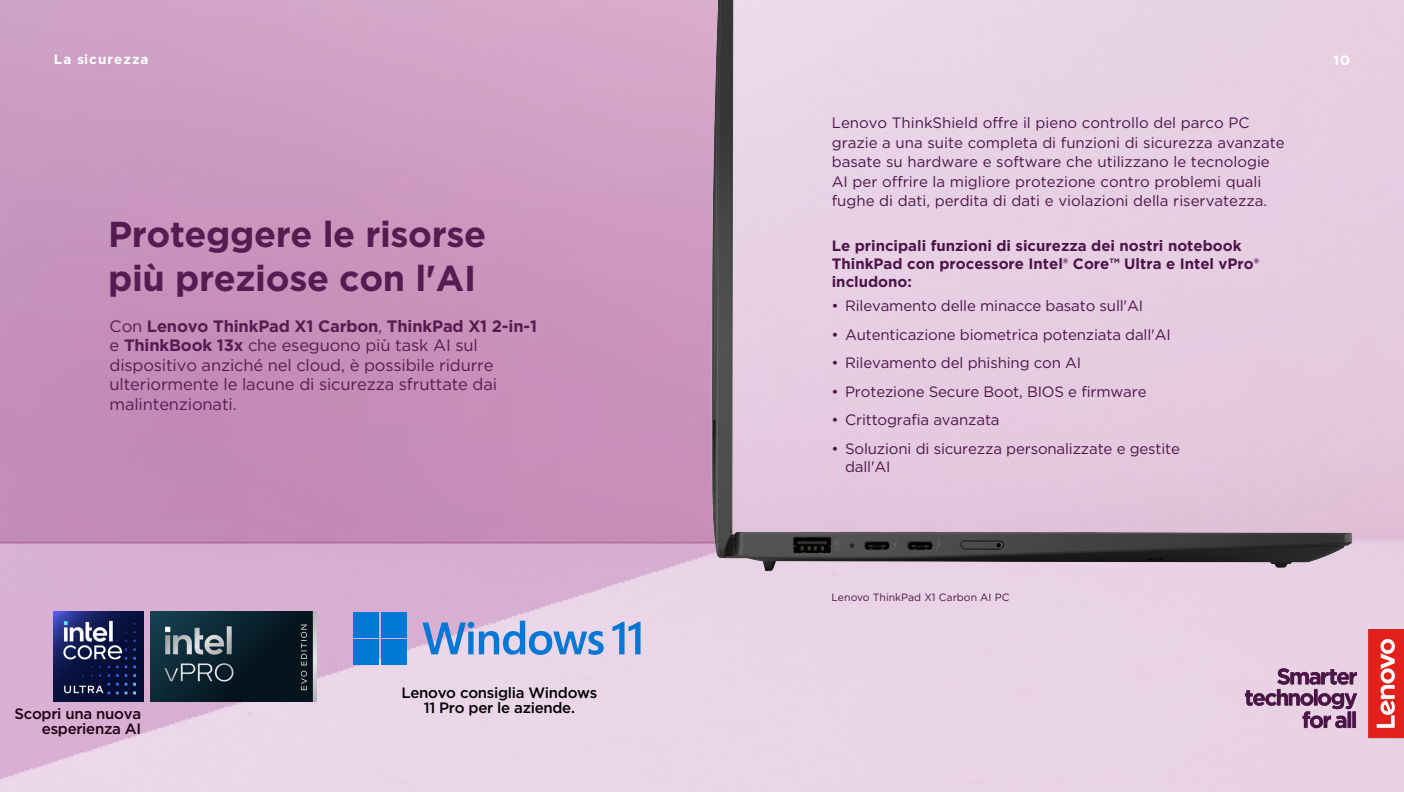
<style>
.page{position:relative;width:1404px;height:792px;background:#fff}
.page>*{position:absolute;margin:0;border:0;box-sizing:border-box;transform-origin:0 0}
.t1{font:700 36px/44.1px "Gotham";letter-spacing:-.01em;color:#551c51}
.t2{font:16.5px/19.5px "Gotham";letter-spacing:-.01em;color:#551c51}
.t3{font:15px/19.5px "Gotham";color:#4d144a}
.t4{font:700 15px/18px "Gotham";color:#4d144a}
.t5{font:500 15px/15px "Gotham";letter-spacing:-.02em;color:#000;text-align:center}
.t6{font:500 15px/15px "Gotham";letter-spacing:-.02em;color:#1e0013;text-align:right}
.t7{font:700 13.5px "Gotham";letter-spacing:.075em;color:#fff}
.t8{font:700 13.5px "Gotham";color:#fff}
.t9{font:10.5px "Gotham";color:#4d144a}
.s1{font-weight:700}
</style>
<div class="page">
<img style="left:0;top:0;width:1404px;height:792px">
<img style="left:647px;top:0;width:757px;height:635px">
<img style="left:54px;top:612px;width:90px;height:90px">
<div style="left:354px;top:612px;width:25px;height:25px;background:#0078d4"></div>
<div style="left:381px;top:612px;width:26px;height:25px;background:#0078d4"></div>
<div style="left:354px;top:639px;width:25px;height:26px;background:#0078d4"></div>
<div style="left:381px;top:639px;width:26px;height:26px;background:#0078d4"></div>
<svg style="left:422px;top:620px;width:182px;height:35px;background:#92afde"></svg>
<svg style="left:612px;top:622px;width:29px;height:32px"></svg>
<img style="left:151px;top:612px;width:166px;height:89px">
<img style="left:1227px;top:612px;width:177px;height:144px">
<p class="t7" style="left:54px;top:51px;width:96px">La sicurezza</p>
<p class="t8" style="left:1333px;top:52px;width:18px">10</p>
<p class="t1" style="left:108px;top:212px;width:380px">Proteggere le risorse più preziose con l'AI</p>
<p class="t2" style="left:110px;top:316px;width:429px">Con <span class="s1">Lenovo ThinkPad X1 Carbon</span>, <span class="s1">ThinkPad X1 2-in-1 </span>e <span class="s1">ThinkBook 13x</span> che eseguono più task AI sul dispositivo anziché nel cloud, è possibile ridurre ulteriormente le lacune di sicurezza sfruttate dai malintenzionati.</p>
<p class="t6" style="left:15px;top:706px;width:128px">Scopri una nuova esperienza AI</p>
<p class="t5" style="left:401px;top:684px;width:198px">Lenovo consiglia Windows<br>11 Pro per le aziende.</p>
<p class="t3" style="left:832px;top:113px;width:454px">Lenovo ThinkShield offre il pieno controllo del parco PC grazie a una suite completa di funzioni di sicurezza avanzate basate su hardware e software che utilizzano le tecnologie AI per offrire la migliore protezione contro problemi quali fughe di dati, perdita di dati e violazioni della riservatezza.</p>
<p class="t4" style="left:832px;top:237px;width:429px">Le principali funzioni di sicurezza dei nostri notebook<br>ThinkPad con processore Intel® Core™ Ultra e Intel vPro® includono:</p>
<p class="t3" style="left:832px;top:296px;width:313px">• Rilevamento delle minacce basato sull'AI</p>
<p class="t3" style="left:832px;top:324px;width:341px">• Autenticazione biometrica potenziata dall'AI</p>
<p class="t3" style="left:832px;top:353px;width:251px">• Rilevamento del phishing con AI</p>
<p class="t3" style="left:832px;top:381px;width:317px">• Protezione Secure Boot, BIOS e firmware</p>
<p class="t3" style="left:832px;top:410px;width:169px">• Crittografia avanzata</p>
<p class="t3" style="left:845px;top:439px;width:337px;line-height:18.5px;text-indent:-14px">• Soluzioni di sicurezza personalizzate e gestite dall'AI</p>
<p class="t9" style="left:832px;top:591px;width:179px">Lenovo ThinkPad X1 Carbon AI PC</p>
</div>
